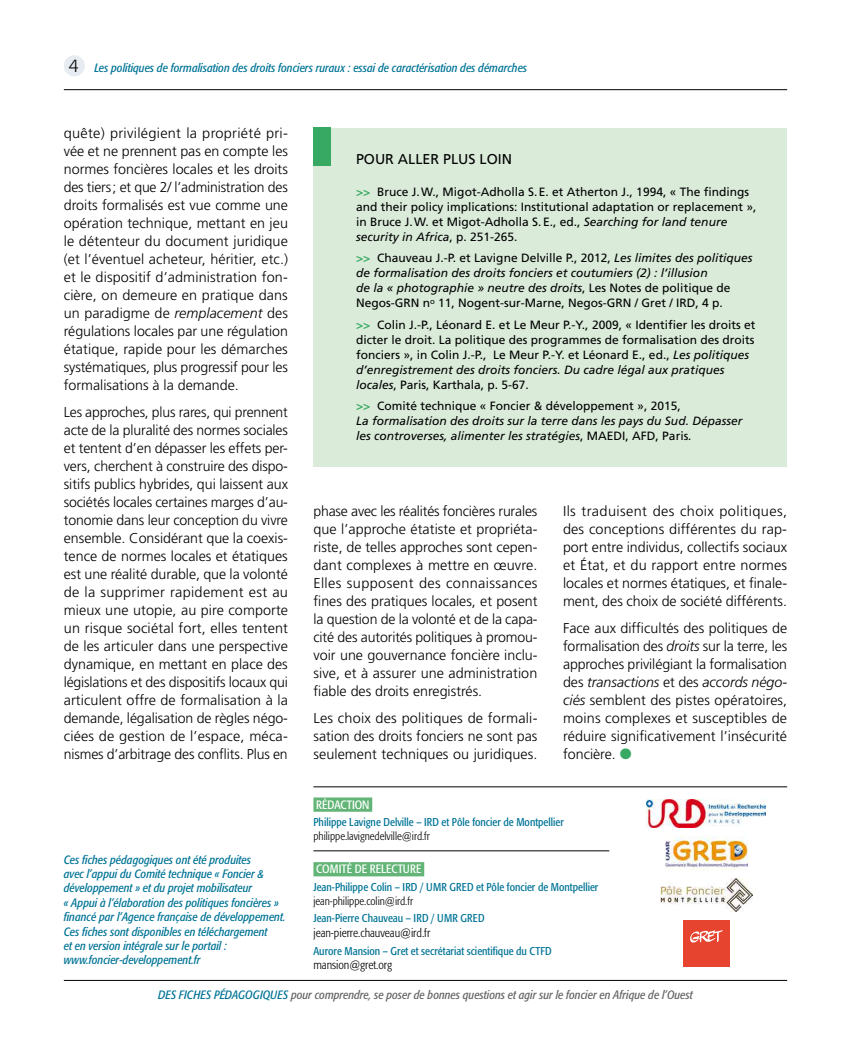
<style>
.page{position:relative;width:851px;height:1063px;background:#fff}
.page>*{position:absolute;margin:0;border:0;box-sizing:border-box;transform-origin:0 0}
.t1{font:300 18px "Formata";color:#000}
.t2{font:300 14.25px/18px "Frutiger LT Std";color:#000;text-align:justify}
.t3{font:14.25px "Frutiger LT Std";color:#000}
.t4{font:12px/15px "Frutiger LT Std";color:#000}
.t5{font:italic 12px/15px "Frutiger LT Std";color:#000}
.t6{font:italic condensed 12px/14.4px "Formata";color:#007496}
.t7{font:italic condensed 12px "Formata";color:#646567}
.t8{font:300 condensed 12px "Formata";color:#000}
.t9{font:condensed 12px "Formata";color:#fff}
.t10{font:condensed 11.25px "Formata";color:#007496}
.t11{font:300 condensed 11.25px "Formata";color:#000}
.s1{font-style:italic}
.s2{font-weight:700;color:#38a962}
.s3{font-weight:700;font-style:normal;color:#38a962}
.s4{font-style:normal}
.s5{color:#38a962}
.s6{color:#007496}
</style>
<div class="page">
<div style="left:313px;top:128px;width:474px;height:338px;background:#daebda"></div>
<div style="left:313px;top:128px;width:17px;height:38px;background:#38a962"></div>
<div style="left:64px;top:55px;width:21px;height:21px;background:#e6ecf1;border-radius:50%"></div>
<hr style="left:64px;top:89px;width:723px;height:1px;background:#000">
<hr style="left:64px;top:980px;width:723px;height:1px;background:#000">
<div style="left:313px;top:862px;width:111px;height:14px;background:#62b576"></div>
<div style="left:313px;top:797px;width:59px;height:15px;background:#62b576"></div>
<hr style="left:313px;top:851px;width:296px;height:1px;background:#000">
<hr style="left:313px;top:787px;width:474px;height:1px;background:#000">
<img style="left:646px;top:799px;width:119px;height:28px">
<img style="left:665px;top:837px;width:82px;height:32px">
<img style="left:660px;top:878px;width:92px;height:34px">
<div style="left:682px;top:920px;width:47px;height:47px;background:#e6442e"></div>
<svg style="left:690px;top:930px;width:33px;height:13px"></svg>
<p class="t1" style="left:68px;top:55px;width:12px">4</p>
<p class="t6" style="left:94px;top:61px;width:434px">Les politiques de formalisation des droits fonciers ruraux : essai de caractérisation des démarches</p>
<p class="t2" style="left:64px;top:125px;width:226px">quête) privilégient la propriété pri&shy;vée et ne prennent pas en compte les normes foncières locales et les droits des tiers; et que 2/ l’administration des droits formalisés est vue comme une opération technique, mettant en jeu le détenteur du document juridique (et l’éventuel acheteur, héritier, etc.) et le dispositif d’administration fon&shy;cière, on demeure en pratique dans un paradigme de <span class="s1">remplacement</span> des régulations locales par une régulation étatique, rapide pour les démarches systématiques, plus progressif pour les formalisations à la demande.</p>
<p class="t2" style="left:64px;top:403px;width:226px">Les approches, plus rares, qui prennent acte de la pluralité des normes sociales et tentent d’en dépasser les effets per&shy;vers, cherchent à construire des dispo&shy;sitifs publics hybrides, qui laissent aux sociétés locales certaines marges d’au&shy;tonomie dans leur conception du vivre ensemble. Considérant que la coexis&shy;tence de normes locales et étatiques est une réalité durable, que la volonté de la supprimer rapidement est au mieux une utopie, au pire comporte un risque sociétal fort, elles tentent de les articuler dans une perspective dynamique, en mettant en place des législations et des dispositifs locaux qui articulent offre de formalisation à la demande, légalisation de règles négo&shy;ciées de gestion de l’espace, méca&shy;nismes d’arbitrage des conflits. Plus en</p>
<p class="t3" style="left:356px;top:150px;width:157px">POUR ALLER PLUS LOIN</p>
<p class="t4" style="left:356px;top:184px;width:402px"><span class="s2">&gt;&gt;</span> Bruce J.W., Migot-Adholla S.E. et Atherton J., 1994, « The findings and their policy implications: Institutional adaptation or replacement », in Bruce J.W. et Migot-Adholla S.E., ed., <span class="s1">Searching for land tenure security in Africa</span>, p. 251-265.</p>
<p class="t5" style="left:356px;top:251px;width:398px"><span class="s3">&gt;&gt;</span> <span class="s4">Chauveau J.-P. et Lavigne Delville P., 2012,</span> Les limites des politiques de formalisation des droits fonciers et coutumiers (2) : l’illusion<br>de la « photographie » neutre des droits<span class="s4">, Les Notes de politique de Negos-GRN n</span><sup>o</sup> <span class="s4">11, Nogent-sur-Marne, Negos-GRN / Gret / IRD, 4 p.</span></p>
<p class="t4" style="left:356px;top:317px;width:401px"><span class="s2">&gt;&gt;</span> Colin J.-P., Léonard E. et Le Meur P.-Y., 2009, « Identifier les droits et dicter le droit. La politique des programmes de formalisation des droits fonciers », in Colin J.-P., Le Meur P.-Y. et Léonard E., ed., <span class="s1">Les politiques d’enregistrement des droits fonciers. Du cadre légal aux pratiques locales</span>, Paris, Karthala, p. 5-67.</p>
<p class="t5" style="left:356px;top:398px;width:388px"><span class="s3">&gt;&gt;</span> <span class="s4">Comité technique « Foncier &amp; développement », 2015,<br></span>La formalisation des droits sur la terre dans les pays du Sud. Dépasser les controverses, alimenter les stratégies<span class="s4">, MAEDI, AFD, Paris</span>.</p>
<p class="t2" style="left:313px;top:502px;width:226px">phase avec les réalités foncières rurales que l’approche étatiste et propriéta&shy;riste, de telles approches sont cepen&shy;dant complexes à mettre en œuvre.<br>Elles supposent des connaissances fines des pratiques locales, et posent la question de la volonté et de la capa&shy;cité des autorités politiques à promou&shy;voir une gouvernance foncière inclu&shy;sive, et à assurer une administration fiable des droits enregistrés.</p>
<p class="t2" style="left:313px;top:709px;width:225px">Les choix des politiques de formali&shy;sation des droits fonciers ne sont pas seulement techniques ou juridiques.</p>
<p class="t2" style="left:563px;top:502px;width:225px">Ils traduisent des choix politiques, des conceptions différentes du rap&shy;port entre individus, collectifs sociaux et État, et du rapport entre normes locales et normes étatiques, et finale&shy;ment, des choix de société différents.</p>
<p class="t2" style="left:563px;top:619px;width:226px">Face aux difficultés des politiques de formalisation des <span class="s1">droits</span> sur la terre, les approches privilégiant la formalisation des <span class="s1">transactions</span> et des <span class="s1">accords négo&shy;ciés</span> semblent des pistes opératoires, moins complexes et susceptibles de réduire significativement l’insécurité foncière. <span class="s5">●</span></p>
<p class="t9" style="left:316px;top:797px;width:55px">RÉDACTION</p>
<p class="t10" style="left:313px;top:816px;width:252px">Philippe Lavigne Delville – IRD et Pôle foncier de Montpellier</p>
<p class="t11" style="left:313px;top:830px;width:118px">philippe.lavignedelville@ird.fr</p>
<p class="t6" style="left:64px;top:852px;width:223px">Ces fiches pédagogiques ont été produites<br>avec l’appui du Comité technique « Foncier &amp; développement » et du projet mobilisateur<br>« Appui à l’élaboration des politiques foncières » financé par l’Agence française de développement.<br>Ces fiches sont disponibles en téléchargement<br>et en version intégrale sur le portail : www.foncier-developpement.fr</p>
<p class="t9" style="left:316px;top:862px;width:107px">COMITÉ DE RELECTURE</p>
<p class="t10" style="left:313px;top:881px;width:286px">Jean-Philippe Colin – IRD / UMR GRED et Pôle foncier de Montpellier</p>
<p class="t11" style="left:313px;top:894px;width:101px">jean-philippe.colin@ird.fr</p>
<p class="t10" style="left:313px;top:912px;width:173px">Jean-Pierre Chauveau – IRD / UMR GRED</p>
<p class="t8" style="left:313px;top:926px;width:118px">jean-pierre.chauveau@ird.fr</p>
<p class="t10" style="left:313px;top:944px;width:240px">Aurore Mansion – Gret et secrétariat scientifique du CTFD</p>
<p class="t8" style="left:313px;top:958px;width:80px">mansion@gret.org</p>
<p class="t7" style="left:158px;top:988px;width:536px"><span class="s6">DES FICHES PÉDAGOGIQUES</span> pour comprendre, se poser de bonnes questions et agir sur le foncier en Afrique de l’Ouest</p>
</div>
